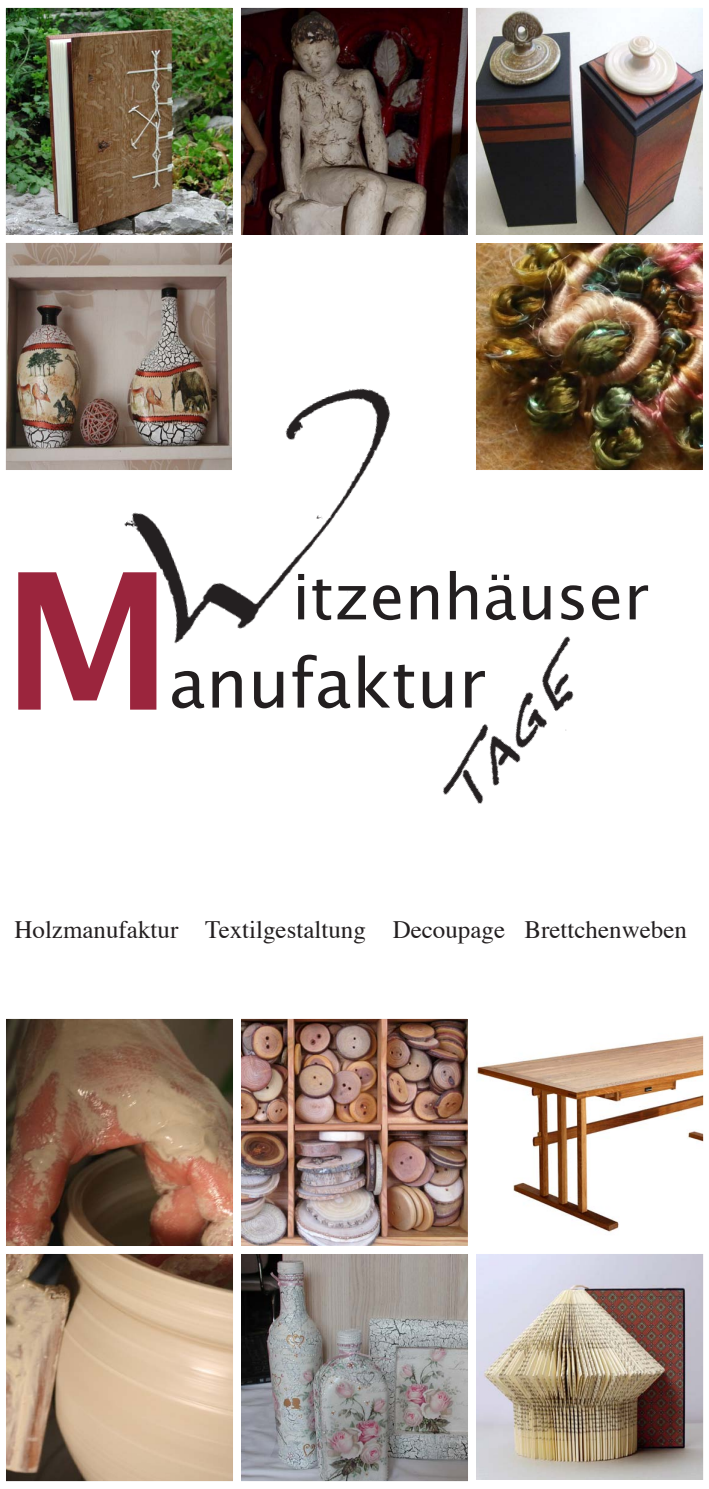
<style>
.page{position:relative;width:709px;height:1489px;background:#fff}
.page>*{position:absolute;margin:0;border:0;box-sizing:border-box;transform-origin:0 0}
.t1{font:700 190px "Lucida Grande";color:#9b253d}
.t2{font:67.5px "Lucida Grande";color:#231f20}
.t3{font:62.75px "Lucida Grande";color:#231f20}
.t4{font:25px "Times";color:#231f20}
</style>
<div class="page">
<img style="left:443px;top:636px;width:131px;height:168px">
<img style="left:242px;top:1254px;width:225px;height:225px">
<svg style="left:6px;top:1018px;width:227px;height:227px;background:#7d5b45"></svg>
<svg style="left:6px;top:1245px;width:227px;height:237px;background:#c3a98e"></svg>
<div style="left:233px;top:1245px;width:243px;height:243px;border:8px solid #fff"></div>
<svg style="left:476px;top:1035px;width:228px;height:197px"></svg>
<img style="left:468px;top:1253px;width:236px;height:235px">
<img style="left:242px;top:1020px;width:225px;height:224px">
<div style="left:233px;top:1011px;width:243px;height:242px;border:8px solid #fff"></div>
<img style="left:476px;top:243px;width:227px;height:227px">
<svg style="left:242px;top:9px;width:225px;height:225px;background:#503b37"></svg>
<div style="left:233px;top:0;width:243px;height:243px;border:8px solid #fff"></div>
<img style="left:5px;top:0;width:236px;height:235px">
<img style="left:468px;top:0;width:235px;height:243px">
<img style="left:5px;top:235px;width:236px;height:235px">
<img style="left:76px;top:342px;width:437px;height:354px">
<h1 class="t1" style="left:1px;top:487px;width:174px">M</h1>
<h3 class="t3" style="left:292px;top:561px;width:359px">itzenhäuser</h3>
<h2 class="t2" style="left:169px;top:644px;width:319px">anufaktur</h2>
<p class="t4" style="left:14px;top:906px;width:674px">Holzmanufaktur Textilgestaltung Decoupage Brettchenweben</p>
</div>
